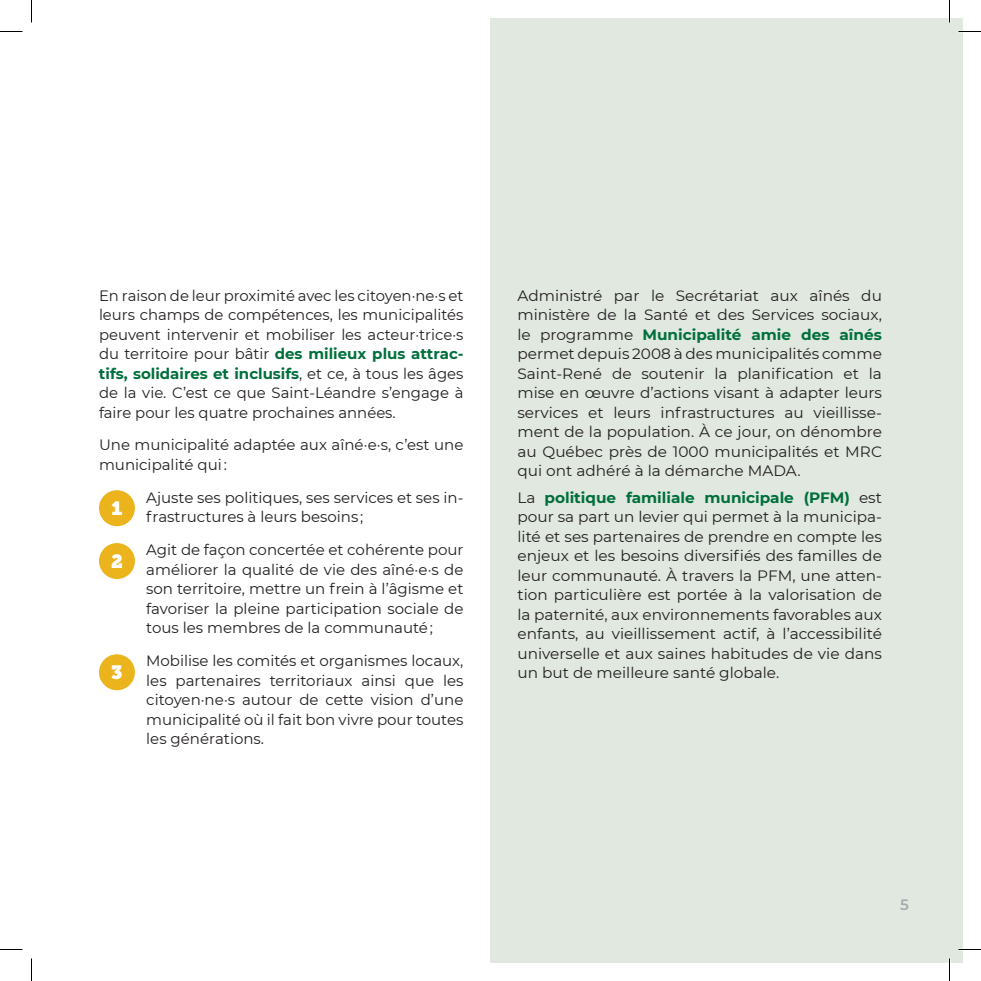
<style>
.page{position:relative;width:981px;height:981px;background:#fff}
.page>*{position:absolute;margin:0;border:0;box-sizing:border-box;transform-origin:0 0}
.Titre_slab_2{font:19.05px "Museo Slab";color:#fff}
.Texte_courant{font:15px/19.5px "Montserrat";color:#231f20;text-align:justify}
.t1{font:600 15px "Montserrat";color:#a8a9ad}
.s1{font-weight:700;color:#006f3c}
</style>
<div class="page">
<div style="left:490px;top:18px;width:473px;height:945px;background:#e0e8e0"></div>
<div style="left:99px;top:490px;width:36px;height:36px;background:#ebb31c;border-radius:50%"></div>
<div style="left:99px;top:543px;width:36px;height:36px;background:#ebb31c;border-radius:50%"></div>
<div style="left:99px;top:654px;width:36px;height:36px;background:#ebb31c;border-radius:50%"></div>
<svg style="left:0;top:31px;width:22px;height:1px"></svg>
<svg style="left:958px;top:31px;width:23px;height:1px"></svg>
<svg style="left:0;top:949px;width:22px;height:1px"></svg>
<svg style="left:958px;top:949px;width:23px;height:1px"></svg>
<svg style="left:31px;top:0;width:1px;height:22px"></svg>
<svg style="left:31px;top:958px;width:1px;height:23px"></svg>
<svg style="left:949px;top:0;width:1px;height:22px"></svg>
<svg style="left:949px;top:958px;width:1px;height:23px"></svg>
<p class="Texte_courant" style="left:99px;top:285px;width:366px">En raison de leur proximité avec les citoyen·ne·s et leurs champs de compétences, les municipalités peuvent intervenir et mobiliser les acteur·trice·s du territoire pour bâtir <span class="s1">des milieux plus attrac&shy;tifs, solidaires et inclusifs</span>, et ce, à tous les âges de la vie. C’est ce que Saint-Léandre s’engage à faire pour les quatre prochaines années.</p>
<p class="Texte_courant" style="left:517px;top:285px;width:366px">Administré par le Secrétariat aux aînés du ministère de la Santé et des Services sociaux, le programme <span class="s1">Municipalité amie des aînés </span>permet depuis 2008 à des municipalités comme Saint-René de soutenir la planification et la mise en œuvre d’actions visant à adapter leurs services et leurs infrastructures au vieillisse&shy;ment de la population. À ce jour, on dénombre au Québec près de 1000 municipalités et MRC qui ont adhéré à la démarche MADA.</p>
<p class="Texte_courant" style="left:517px;top:487px;width:366px">La <span class="s1">politique familiale municipale (PFM)</span> est pour sa part un levier qui permet à la municipa&shy;lité et ses partenaires de prendre en compte les enjeux et les besoins diversifiés des familles de leur communauté. À travers la PFM, une atten&shy;tion particulière est portée à la valorisation de la paternité, aux environnements favorables aux enfants, au vieillissement actif, à l’accessibilité universelle et aux saines habitudes de vie dans un but de meilleure santé globale.</p>
<p class="Texte_courant" style="left:99px;top:435px;width:366px">Une municipalité adaptée aux aîné·e·s, c’est une municipalité qui :</p>
<p class="Texte_courant" style="left:146px;top:487px;width:319px">Ajuste ses politiques, ses services et ses in&shy;frastructures à leurs besoins ;</p>
<p class="Texte_courant" style="left:146px;top:540px;width:319px">Agit de façon concertée et cohérente pour améliorer la qualité de vie des aîné·e·s de son territoire, mettre un frein à l’âgisme et favoriser la pleine participation sociale de tous les membres de la communauté ;</p>
<p class="Texte_courant" style="left:146px;top:651px;width:319px">Mobilise les comités et organismes locaux, les partenaires territoriaux ainsi que les citoyen·ne·s autour de cette vision d’une municipalité où il fait bon vivre pour toutes les générations.</p>
<p class="Titre_slab_2" style="left:112px;top:497px;width:12px">1</p>
<p class="Titre_slab_2" style="left:111px;top:550px;width:13px">2</p>
<p class="Titre_slab_2" style="left:111px;top:661px;width:13px">3</p>
<p class="t1" style="left:900px;top:894px;width:10px">5</p>
</div>
